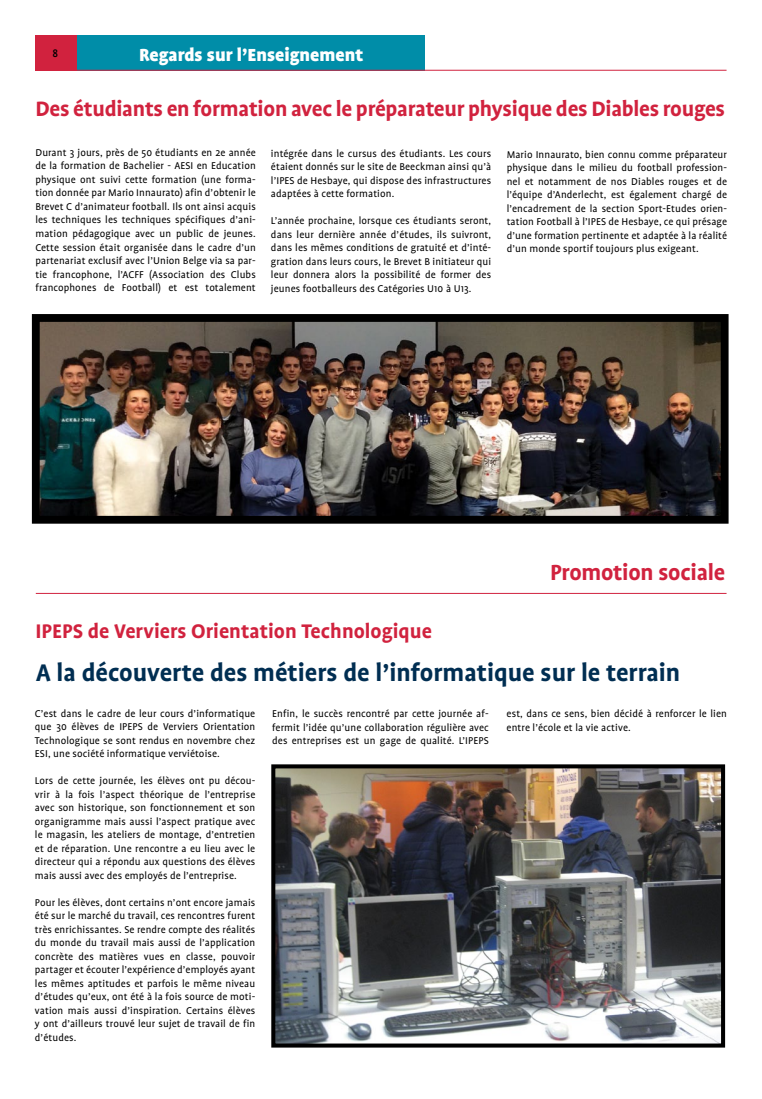
<style>
.page{position:relative;width:762px;height:1099px;background:#fff}
.page>*{position:absolute;margin:0;border:0;box-sizing:border-box;transform-origin:0 0}
.t1{font:700 27.5px "Profile OT";color:#002e52}
.t2{font:700 25px "Profile OT";letter-spacing:-.01em;color:#d1223e}
.t3{font:700 23.75px "Profile OT";letter-spacing:-.01em;color:#d1223e}
.t4{font:700 22.5px "Profile OT";color:#d1223e}
.t5{font:900 20px "Profile OT";color:#fff}
.t6{font:500 12.5px "Profile OT";color:#000}
.t7{font:11.25px/13.5px "Profile OT";letter-spacing:.01em;color:#000;text-align:justify}
</style>
<div class="page">
<div style="left:77px;top:35px;width:347px;height:36px;background:#008da8"></div>
<div style="left:35px;top:35px;width:42px;height:36px;background:#d1223e"></div>
<hr style="left:74px;top:70px;width:652px;height:1px;background:#d1223e">
<hr style="left:36px;top:593px;width:690px;height:1px;background:#d1223e">
<img style="left:276px;top:769px;width:444px;height:273px">
<div style="left:271px;top:764px;width:454px;height:283px;border:4px solid #000"></div>
<img style="left:41px;top:323px;width:678px;height:191px">
<div style="left:32px;top:314px;width:696px;height:209px;border:8px solid #000"></div>
<p class="t6" style="left:53px;top:46px;width:7px">8</p>
<h3 class="t5" style="left:139px;top:43px;width:226px">Regards sur l’Enseignement</h3>
<h3 class="t3" style="left:35px;top:95px;width:691px">Des étudiants en formation avec le préparateur physique des Diables rouges</h3>
<p class="t7" style="left:35px;top:146px;width:222px">Durant 3 jours, près de 50 étudiants en 2e année de la formation de Bachelier - AESI en Education physique ont suivi cette formation (une forma&shy;tion donnée par Mario Innaurato) afin d’obtenir le Brevet C d’animateur football. Ils ont ainsi acquis les techniques les techniques spécifiques d’ani&shy;mation pédagogique avec un public de jeunes.<br>Cette session était organisée dans le cadre d’un partenariat exclusif avec l’Union Belge via sa par&shy;tie francophone, l’ACFF (Association des Clubs francophones de Football) et est totalement</p>
<p class="t7" style="left:271px;top:147px;width:222px">intégrée dans le cursus des étudiants. Les cours étaient donnés sur le site de Beeckman ainsi qu’à l’IPES de Hesbaye, qui dispose des infrastructures adaptées à cette formation.</p>
<p class="t7" style="left:271px;top:214px;width:222px">L’année prochaine, lorsque ces étudiants seront, dans leur dernière année d’études, ils suivront, dans les mêmes conditions de gratuité et d’inté&shy;gration dans leurs cours, le Brevet B initiateur qui leur donnera alors la possibilité de former des jeunes footballeurs des Catégories U10 à U13.</p>
<p class="t7" style="left:507px;top:148px;width:222px">Mario Innaurato, bien connu comme préparateur physique dans le milieu du football profession&shy;nel et notamment de nos Diables rouges et de l’équipe d’Anderlecht, est également chargé de l’encadrement de la section Sport-Etudes orien&shy;tation Football à l’IPES de Hesbaye, ce qui présage d’une formation pertinente et adaptée à la réalité d’un monde sportif toujours plus exigeant.</p>
<h3 class="t4" style="left:35px;top:618px;width:398px">IPEPS de Verviers Orientation Technologique</h3>
<h2 class="t2" style="left:550px;top:558px;width:177px">Promotion sociale</h2>
<h1 class="t1" style="left:36px;top:657px;width:646px">A la découverte des métiers de l’informatique sur le terrain</h1>
<p class="t7" style="left:35px;top:706px;width:222px">C’est dans le cadre de leur cours d’informatique que 30 élèves de IPEPS de Verviers Orientation Technologique se sont rendus en novembre chez ESI, une société informatique verviétoise.</p>
<p class="t7" style="left:35px;top:774px;width:222px">Lors de cette journée, les élèves ont pu décou&shy;vrir à la fois l’aspect théorique de l’entreprise avec son historique, son fonctionnement et son organigramme mais aussi l’aspect pratique avec le magasin, les ateliers de montage, d’entretien et de réparation. Une rencontre a eu lieu avec le directeur qui a répondu aux questions des élèves mais aussi avec des employés de l’entreprise.</p>
<p class="t7" style="left:35px;top:895px;width:222px">Pour les élèves, dont certains n’ont encore jamais été sur le marché du travail, ces rencontres furent très enrichissantes. Se rendre compte des réalités du monde du travail mais aussi de l’application concrète des matières vues en classe, pouvoir partager et écouter l’expérience d’employés ayant les mêmes aptitudes et parfois le même niveau d’études qu’eux, ont été à la fois source de moti&shy;vation mais aussi d’inspiration. Certains élèves y ont d’ailleurs trouvé leur sujet de travail de fin d’études.</p>
<p class="t7" style="left:272px;top:707px;width:218px">Enfin, le succès rencontré par cette journée af&shy;fermit l’idée qu’une collaboration régulière avec des entreprises est un gage de qualité. L’IPEPS</p>
<p class="t7" style="left:507px;top:707px;width:222px">est, dans ce sens, bien décidé à renforcer le lien entre l’école et la vie active.</p>
</div>
